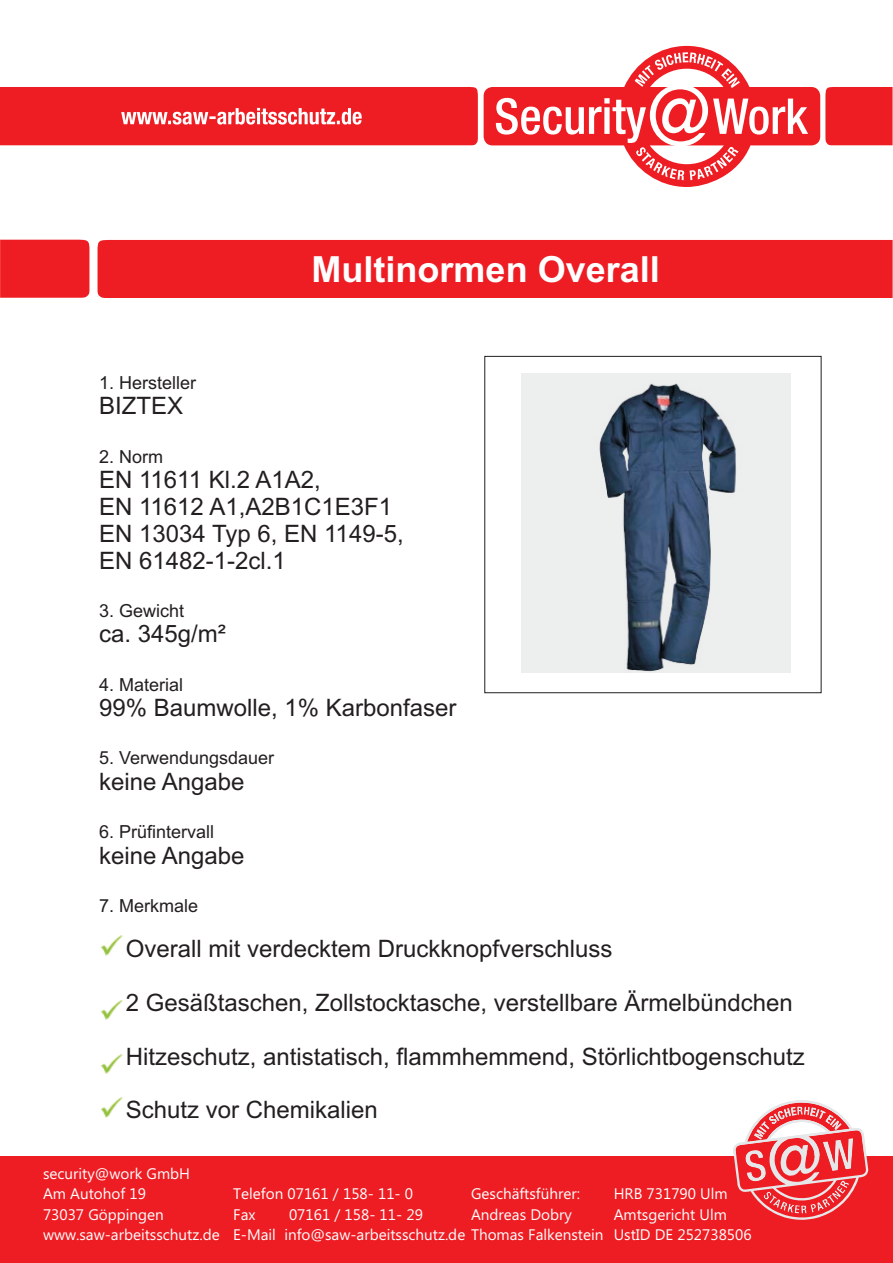
<style>
.page{position:relative;width:893px;height:1263px;background:#fff}
.page>*{position:absolute;margin:0;border:0;box-sizing:border-box;transform-origin:0 0}
.t1{font:700 36px "Arial";color:#fff}
.t2{font:24px/26.8px "Arial";color:#231f20}
.t3{font:18px "Arial";color:#231f20}
.t4{font:15.3px/20.4px "Ebrima";color:#fff}
</style>
<div class="page">
<svg style="left:484px;top:46px;width:336px;height:141px"></svg>
<svg style="left:496px;top:52px;width:312px;height:128px"></svg>
<div style="left:825px;top:87px;width:68px;height:58px;background:#ee1d23"></div>
<svg style="left:0;top:87px;width:478px;height:58px;background:#ef2b30"></svg>
<div style="left:98px;top:240px;width:795px;height:58px;background:#ee1d23"></div>
<div style="left:0;top:239px;width:89px;height:59px;background:#ee1d23"></div>
<div style="left:485px;top:356px;width:336px;height:337px;border:1px solid #231f20"></div>
<img style="left:101px;top:935px;width:22px;height:21px">
<img style="left:101px;top:1000px;width:22px;height:20px">
<img style="left:101px;top:1054px;width:22px;height:20px">
<img style="left:101px;top:1097px;width:22px;height:21px">
<div style="left:0;top:1157px;width:893px;height:106px;background:#ee1d23"></div>
<svg style="left:733px;top:1100px;width:135px;height:120px"></svg>
<img style="left:522px;top:374px;width:268px;height:298px">
<h1 class="t1" style="left:312px;top:255px;width:350px">Multinormen Overall</h1>
<p class="t3" style="left:99px;top:376px;width:99px">1. Hersteller</p>
<p class="t2" style="left:99px;top:395px;width:86px">BIZTEX</p>
<p class="t3" style="left:99px;top:449px;width:66px">2. Norm</p>
<p class="t2" style="left:99px;top:468px;width:306px">EN 11611 Kl.2 A1A2,<br>EN 11612 A1,A2B1C1E3F1<br>EN 13034 Typ 6, EN 1149-5,<br>EN 61482-1-2cl.1</p>
<p class="t3" style="left:99px;top:604px;width:87px">3. Gewicht</p>
<p class="t2" style="left:99px;top:623px;width:128px">ca. 345g/m²</p>
<p class="t3" style="left:99px;top:677px;width:86px">4. Material</p>
<p class="t2" style="left:99px;top:696px;width:359px">99% Baumwolle, 1% Karbonfaser</p>
<p class="t3" style="left:99px;top:751px;width:177px">5. Verwendungsdauer</p>
<p class="t2" style="left:99px;top:770px;width:147px">keine Angabe</p>
<p class="t3" style="left:99px;top:825px;width:117px">6. Prüfintervall</p>
<p class="t2" style="left:99px;top:844px;width:147px">keine Angabe</p>
<p class="t3" style="left:99px;top:899px;width:101px">7. Merkmale</p>
<p class="t2" style="left:126px;top:938px;width:488px">Overall mit verdecktem Druckknopfverschluss</p>
<p class="t2" style="left:126px;top:991px;width:668px">2 Gesäßtaschen, Zollstocktasche, verstellbare Ärmelbündchen</p>
<p class="t2" style="left:126px;top:1045px;width:680px">Hitzeschutz, antistatisch, flammhemmend, Störlichtbogenschutz</p>
<p class="t2" style="left:126px;top:1099px;width:254px">Schutz vor Chemikalien</p>
<p class="t4" style="left:43px;top:1165px;width:178px">security@work GmbH<br>Am Autohof 19<br>73037 Göppingen www.saw-arbeitsschutz.de</p>
<p class="t4" style="left:233px;top:1185px;width:181px">Telefon 07161 / 158- 11- 0<br>Fax</p>
<p class="t4" style="left:471px;top:1185px;width:111px">Geschäftsführer:<br>Andreas Dobry</p>
<p class="t4" style="left:614px;top:1185px;width:139px">HRB 731790 Ulm<br>Amtsgericht Ulm<br>UstID DE 252738506</p>
<p class="t4" style="left:233px;top:1205px;width:372px;text-indent:56px">07161 / 158- 11- 29<br>E-Mail info@saw-arbeitsschutz.de Thomas Falkenstein</p>
</div>
